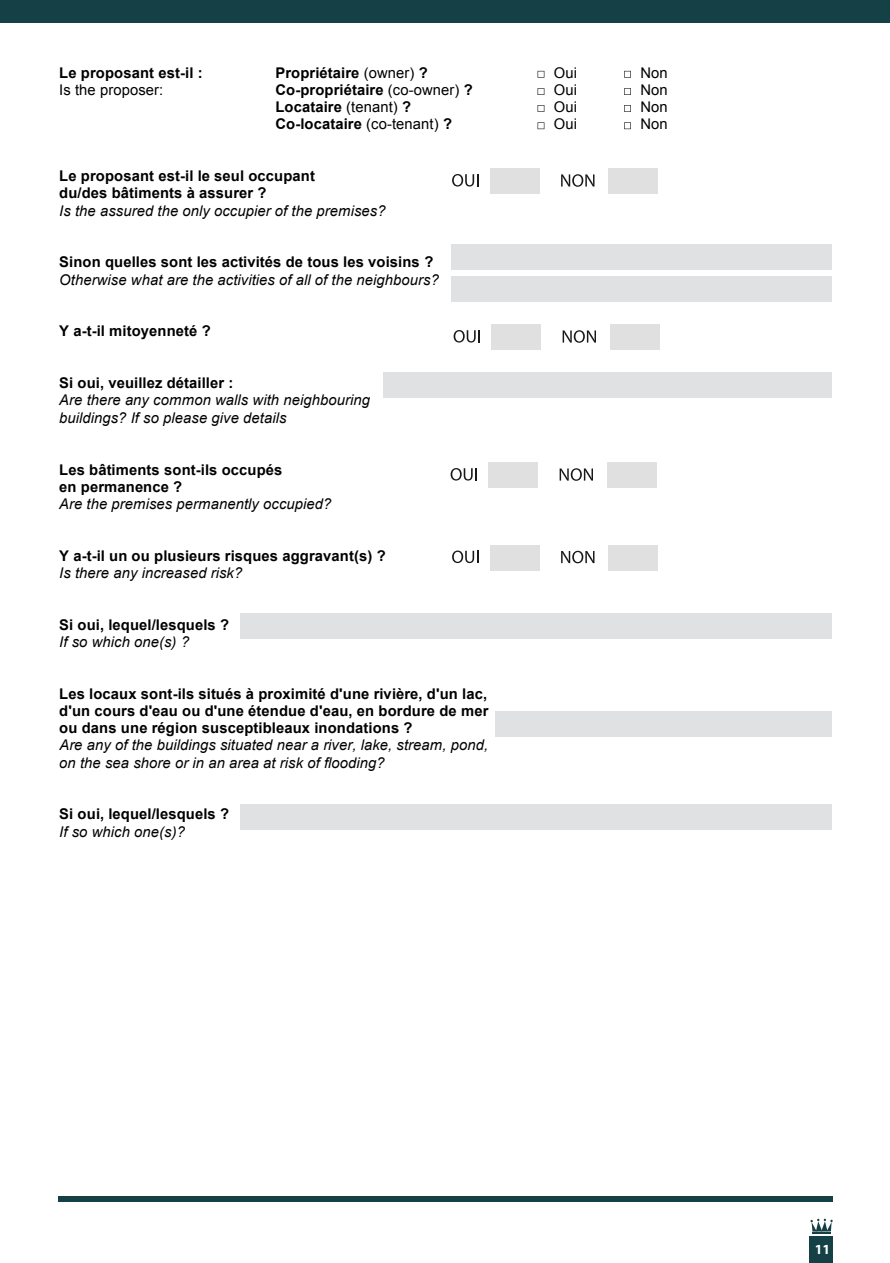
<style>
.page{position:relative;width:890px;height:1263px;background:#fff}
.page>*{position:absolute;margin:0;border:0;box-sizing:border-box;transform-origin:0 0}
.t1{font:700 14.7px/17.2px "Arial";letter-spacing:.01em;color:#000}
.t2{font:italic 14.7px/17.2px "Arial";letter-spacing:.01em;color:#000}
.t3{font:14.7px "Arial";letter-spacing:.01em;color:#000}
.t4{font:700 13.95px "Myriad Pro";color:#fff}
.s1{font-weight:400}
</style>
<div class="page">
<svg style="left:537px;top:71px;width:7px;height:7px"></svg>
<svg style="left:624px;top:71px;width:7px;height:7px"></svg>
<svg style="left:537px;top:88px;width:7px;height:7px"></svg>
<svg style="left:624px;top:88px;width:7px;height:7px"></svg>
<svg style="left:537px;top:105px;width:7px;height:7px"></svg>
<svg style="left:624px;top:105px;width:7px;height:7px"></svg>
<svg style="left:537px;top:122px;width:7px;height:7px"></svg>
<svg style="left:624px;top:122px;width:7px;height:7px"></svg>
<div style="left:452px;top:244px;width:398px;height:26px;background:#e0e1e2"></div>
<div style="left:452px;top:276px;width:398px;height:26px;background:#e0e1e2"></div>
<div style="left:382px;top:372px;width:452px;height:26px;background:#e0e1e2"></div>
<div style="left:240px;top:614px;width:594px;height:25px;background:#e0e1e2"></div>
<div style="left:495px;top:711px;width:347px;height:25px;background:#e0e1e2"></div>
<div style="left:240px;top:804px;width:602px;height:26px;background:#e0e1e2"></div>
<div style="left:0;top:0;width:890px;height:23px;background:#154045"></div>
<div style="left:58px;top:1196px;width:774px;height:5px;background:#154045"></div>
<div style="left:809px;top:1236px;width:23px;height:27px;background:#154045"></div>
<svg style="left:810px;top:1219px;width:22px;height:15px"></svg>
<div style="left:490px;top:169px;width:49px;height:25px;background:#e0e0e0"></div>
<div style="left:608px;top:169px;width:50px;height:25px;background:#e0e0e0"></div>
<svg style="left:452px;top:174px;width:26px;height:13px"></svg>
<svg style="left:561px;top:174px;width:33px;height:13px"></svg>
<div style="left:491px;top:325px;width:50px;height:25px;background:#e0e0e0"></div>
<div style="left:610px;top:325px;width:49px;height:25px;background:#e0e0e0"></div>
<svg style="left:453px;top:330px;width:27px;height:13px"></svg>
<svg style="left:562px;top:330px;width:34px;height:13px"></svg>
<div style="left:488px;top:463px;width:50px;height:25px;background:#e0e0e0"></div>
<div style="left:607px;top:463px;width:49px;height:25px;background:#e0e0e0"></div>
<svg style="left:450px;top:468px;width:27px;height:13px"></svg>
<svg style="left:559px;top:468px;width:34px;height:13px"></svg>
<div style="left:490px;top:545px;width:49px;height:26px;background:#e0e0e0"></div>
<div style="left:608px;top:545px;width:50px;height:26px;background:#e0e0e0"></div>
<svg style="left:452px;top:550px;width:26px;height:13px"></svg>
<svg style="left:561px;top:551px;width:33px;height:12px"></svg>
<div style="left:832px;top:163px;width:42px;height:754px;background:#fff"></div>
<p class="t1" style="left:59px;top:64px;width:145px">Le proposant est-il :</p>
<p class="t1" style="left:275px;top:64px;width:154px">Propriétaire <span class="s1">(owner)</span> ?</p>
<p class="t3" style="left:554px;top:63px;width:25px">Oui</p>
<p class="t3" style="left:640px;top:63px;width:29px">Non</p>
<p class="t3" style="left:59px;top:80px;width:105px">Is the proposer:</p>
<p class="t1" style="left:275px;top:82px;width:199px">Co-propriétaire <span class="s1">(co-owner)</span> ?</p>
<p class="t3" style="left:554px;top:80px;width:25px">Oui</p>
<p class="t3" style="left:640px;top:80px;width:29px">Non</p>
<p class="t1" style="left:275px;top:99px;width:137px">Locataire <span class="s1">(tenant)</span> ?</p>
<p class="t3" style="left:554px;top:97px;width:25px">Oui</p>
<p class="t3" style="left:640px;top:97px;width:29px">Non</p>
<p class="t1" style="left:275px;top:116px;width:178px">Co-locataire <span class="s1">(co-tenant)</span> ?</p>
<p class="t3" style="left:554px;top:114px;width:25px">Oui</p>
<p class="t3" style="left:640px;top:114px;width:29px">Non</p>
<p class="t1" style="left:59px;top:168px;width:257px">Le proposant est-il le seul occupant du/des bâtiments à assurer ?</p>
<p class="t2" style="left:59px;top:202px;width:328px">Is the assured the only occupier of the premises?</p>
<p class="t1" style="left:59px;top:254px;width:376px">Sinon quelles sont les activités de tous les voisins ?</p>
<p class="t2" style="left:59px;top:271px;width:381px">Otherwise what are the activities of all of the neighbours?</p>
<p class="t1" style="left:59px;top:323px;width:153px">Y a-t-il mitoyenneté ?</p>
<p class="t1" style="left:59px;top:375px;width:176px">Si oui, veuillez détailler :</p>
<p class="t2" style="left:59px;top:392px;width:312px">Are there any common walls with neighbouring buildings? If so please give details</p>
<p class="t1" style="left:59px;top:461px;width:225px">Les bâtiments sont-ils occupés en permanence ?</p>
<p class="t2" style="left:59px;top:495px;width:274px">Are the premises permanently occupied?</p>
<p class="t1" style="left:59px;top:547px;width:328px">Y a-t-il un ou plusieurs risques aggravant(s) ?</p>
<p class="t2" style="left:59px;top:564px;width:184px">Is there any increased risk?</p>
<p class="t1" style="left:59px;top:616px;width:171px">Si oui, lequel/lesquels ?</p>
<p class="t2" style="left:59px;top:633px;width:131px">If so which one(s) ?</p>
<p class="t1" style="left:59px;top:685px;width:430px;text-align:justify">Les locaux sont-ils situés à proximité d'une rivière, d'un lac, d'un cours d'eau ou d'une étendue d'eau, en bordure de mer ou dans une région susceptibleaux inondations ?</p>
<p class="t2" style="left:59px;top:737px;width:430px">Are any of the buildings situated near a river, lake, stream, pond, on the sea shore or in an area at risk of flooding?</p>
<p class="t1" style="left:59px;top:806px;width:171px">Si oui, lequel/lesquels ?</p>
<p class="t2" style="left:59px;top:823px;width:127px">If so which one(s)?</p>
<p class="t4" style="left:814px;top:1240px;width:17px">11</p>
</div>
